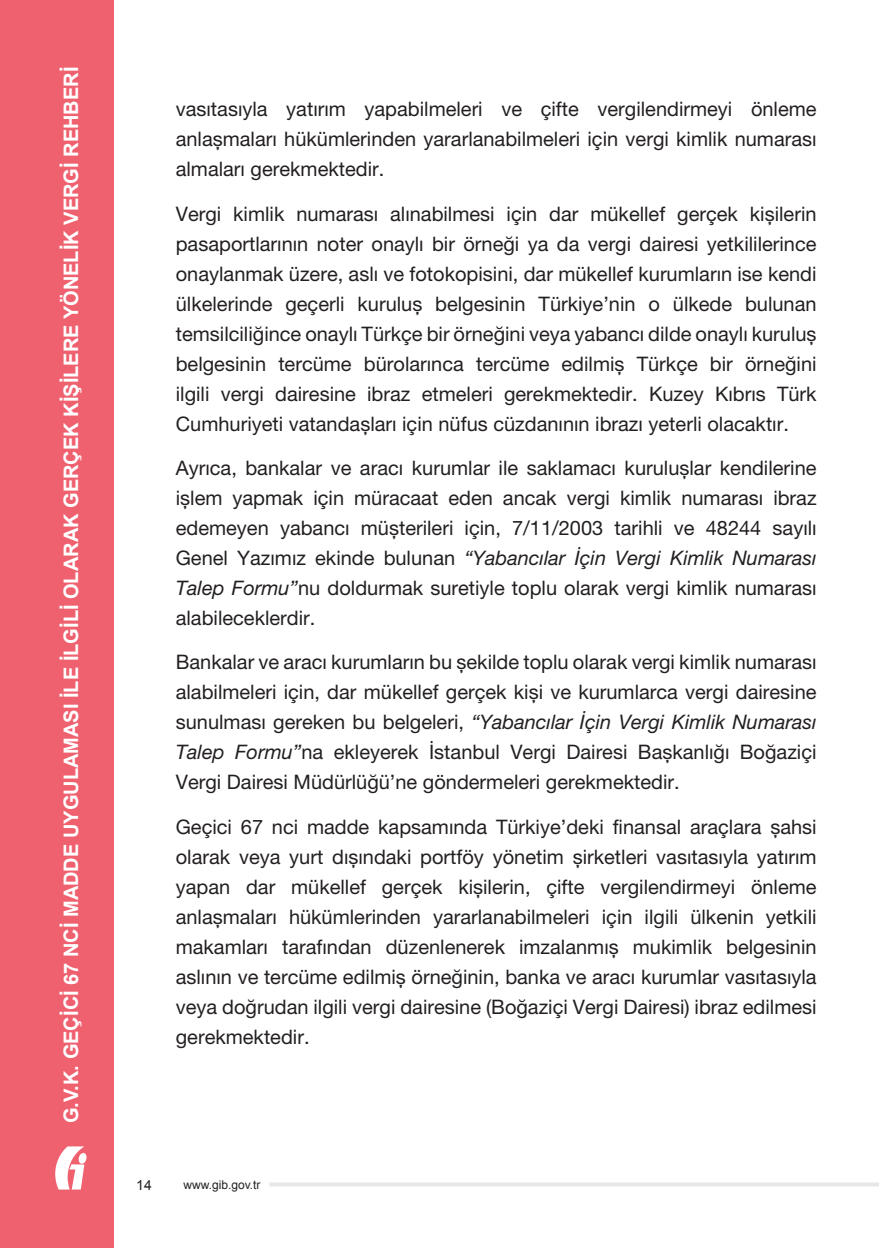
<style>
.page{position:relative;width:879px;height:1248px;background:#fff}
.page>*{position:absolute;margin:0;border:0;box-sizing:border-box;transform-origin:0 0}
.ic_metin{font:20px/30px "Helvetica Neue LT Pro";color:#231f20;text-align:justify}
.t1{font:700 20px "Arial";color:#fff}
.t2{font:14px "Arial";color:#231f20}
.t3{font:12px "Arial";color:#231f20}
.s1{font-style:italic}
</style>
<div class="page">
<hr style="left:269px;top:1182px;width:610px;height:4px;background:#e6e7e9">
<div style="left:0;top:0;width:113px;height:1247px;background:#f06170"></div>
<svg style="left:55px;top:1146px;width:32px;height:43px"></svg>
<p class="t1" style="left:58px;top:1123px;width:1057px;rotate:-90deg">G.V.K. GEÇİCİ 67 NCİ MADDE UYGULAMASI İLE İLGİLİ OLARAK GERÇEK KİŞİLERE YÖNELİK VERGİ REHBERİ</p>
<p class="ic_metin" style="left:176px;top:94px;width:642px">vasıtasıyla yatırım yapabilmeleri ve çifte vergilendirmeyi önleme anlaşmaları hükümlerinden yararlanabilmeleri için vergi kimlik numarası almaları gerekmektedir.</p>
<p class="ic_metin" style="left:176px;top:198px;width:642px">Vergi kimlik numarası alınabilmesi için dar mükellef gerçek kişilerin pasaportlarının noter onaylı bir örneği ya da vergi dairesi yetkililerince onaylanmak üzere, aslı ve fotokopisini, dar mükellef kurumların ise kendi ülkelerinde geçerli kuruluş belgesinin Türkiye’nin o ülkede bulunan temsilciliğince onaylı Türkçe bir örneğini veya yabancı dilde onaylı kuruluş belgesinin tercüme bürolarınca tercüme edilmiş Türkçe bir örneğini ilgili vergi dairesine ibraz etmeleri gerekmektedir. Kuzey Kıbrıs Türk Cumhuriyeti vatandaşları için nüfus cüzdanının ibrazı yeterli olacaktır.</p>
<p class="ic_metin" style="left:176px;top:452px;width:642px">Ayrıca, bankalar ve aracı kurumlar ile saklamacı kuruluşlar kendilerine işlem yapmak için müracaat eden ancak vergi kimlik numarası ibraz edemeyen yabancı müşterileri için, 7/11/2003 tarihli ve 48244 sayılı Genel Yazımız ekinde bulunan <span class="s1">“Yabancılar İçin Vergi Kimlik Numarası Talep Formu”</span>nu doldurmak suretiyle toplu olarak vergi kimlik numarası alabileceklerdir.</p>
<p class="ic_metin" style="left:176px;top:646px;width:642px">Bankalar ve aracı kurumların bu şekilde toplu olarak vergi kimlik numarası alabilmeleri için, dar mükellef gerçek kişi ve kurumlarca vergi dairesine sunulması gereken bu belgeleri, <span class="s1">“Yabancılar İçin Vergi Kimlik Numarası Talep Formu”</span>na ekleyerek İstanbul Vergi Dairesi Başkanlığı Boğaziçi Vergi Dairesi Müdürlüğü’ne göndermeleri gerekmektedir.</p>
<p class="ic_metin" style="left:176px;top:811px;width:642px">Geçici 67 nci madde kapsamında Türkiye’deki finansal araçlara şahsi olarak veya yurt dışındaki portföy yönetim şirketleri vasıtasıyla yatırım yapan dar mükellef gerçek kişilerin, çifte vergilendirmeyi önleme anlaşmaları hükümlerinden yararlanabilmeleri için ilgili ülkenin yetkili makamları tarafından düzenlenerek imzalanmış mukimlik belgesinin aslının ve tercüme edilmiş örneğinin, banka ve aracı kurumlar vasıtasıyla veya doğrudan ilgili vergi dairesine (Boğaziçi Vergi Dairesi) ibraz edilmesi gerekmektedir.</p>
<p class="t2" style="left:136px;top:1175px;width:17px">14</p>
<p class="t3" style="left:183px;top:1176px;width:79px">www.gib.gov.tr</p>
</div>
